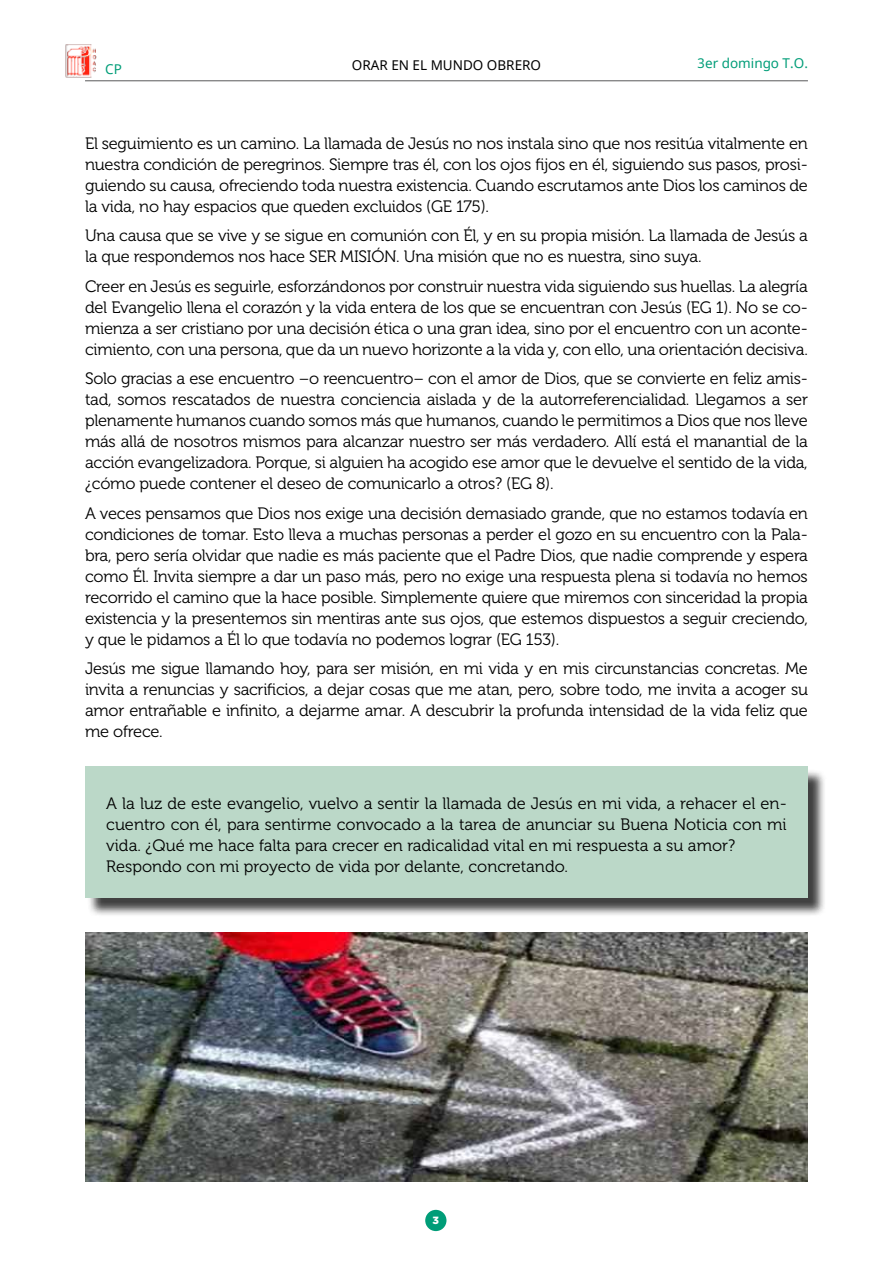
<style>
.page{position:relative;width:893px;height:1263px;background:#fff}
.page>*{position:absolute;margin:0;border:0;box-sizing:border-box;transform-origin:0 0}
.t1{font:16.5px/21px "Museo 300";letter-spacing:-.015em;color:#000;text-align:justify}
.t2{font:13.5px "Noto Sans";color:#000}
.t3{font:13.5px "Noto Sans";color:#009d78}
.t4{font:900 10.5px "Gotham HTF";color:#fff}
</style>
<div class="page">
<div style="left:425px;top:1210px;width:21px;height:21px;background:#009d78;border-radius:50%"></div>
<hr style="left:85px;top:80px;width:723px;height:1px;background:#58585a">
<img style="left:65px;top:44px;width:31px;height:37px">
<div style="left:87px;top:769px;width:740px;height:148px;background:#000;opacity:.75"></div>
<div style="left:85px;top:766px;width:723px;height:132px;background:#bbd8c8"></div>
<img style="left:85px;top:932px;width:723px;height:249px">
<p class="t3" style="left:105px;top:60px;width:18px">CP</p>
<p class="t2" style="left:352px;top:56px;width:191px">ORAR EN EL MUNDO OBRERO</p>
<p class="t3" style="left:698px;top:54px;width:112px">3er domingo T.O.</p>
<p class="t1" style="left:85px;top:133px;width:724px">El seguimiento es un camino. La llamada de Jesús no nos instala sino que nos resitúa vitalmente en nuestra condición de peregrinos. Siempre tras él, con los ojos fijos en él, siguiendo sus pasos, prosi&shy;guiendo su causa, ofreciendo toda nuestra existencia. Cuando escrutamos ante Dios los caminos de la vida, no hay espacios que queden excluidos (GE 175).</p>
<p class="t1" style="left:85px;top:225px;width:724px">Una causa que se vive y se sigue en comunión con Él, y en su propia misión. La llamada de Jesús a la que respondemos nos hace SER MISIÓN. Una misión que no es nuestra, sino suya.</p>
<p class="t1" style="left:85px;top:276px;width:724px">Creer en Jesús es seguirle, esforzándonos por construir nuestra vida siguiendo sus huellas. La alegría del Evangelio llena el corazón y la vida entera de los que se encuentran con Jesús (EG 1). No se co&shy;mienza a ser cristiano por una decisión ética o una gran idea, sino por el encuentro con un aconte&shy;cimiento, con una persona, que da un nuevo horizonte a la vida y, con ello, una orientación decisiva.</p>
<p class="t1" style="left:85px;top:368px;width:724px">Solo gracias a ese encuentro –o reencuentro– con el amor de Dios, que se convierte en feliz amis&shy;tad, somos rescatados de nuestra conciencia aislada y de la autorreferencialidad. Llegamos a ser plenamente humanos cuando somos más que humanos, cuando le permitimos a Dios que nos lleve más allá de nosotros mismos para alcanzar nuestro ser más verdadero. Allí está el manantial de la acción evangelizadora. Porque, si alguien ha acogido ese amor que le devuelve el sentido de la vida, ¿cómo puede contener el deseo de comunicarlo a otros? (EG 8).</p>
<p class="t1" style="left:85px;top:503px;width:724px">A veces pensamos que Dios nos exige una decisión demasiado grande, que no estamos todavía en condiciones de tomar. Esto lleva a muchas personas a perder el gozo en su encuentro con la Pala&shy;bra, pero sería olvidar que nadie es más paciente que el Padre Dios, que nadie comprende y espera como Él. Invita siempre a dar un paso más, pero no exige una respuesta plena si todavía no hemos recorrido el camino que la hace posible. Simplemente quiere que miremos con sinceridad la propia existencia y la presentemos sin mentiras ante sus ojos, que estemos dispuestos a seguir creciendo, y que le pidamos a Él lo que todavía no podemos lograr (EG 153).</p>
<p class="t1" style="left:85px;top:658px;width:724px">Jesús me sigue llamando hoy, para ser misión, en mi vida y en mis circunstancias concretas. Me invita a renuncias y sacrificios, a dejar cosas que me atan, pero, sobre todo, me invita a acoger su amor entrañable e infinito, a dejarme amar. A descubrir la profunda intensidad de la vida feliz que me ofrece.</p>
<p class="t1" style="left:106px;top:793px;width:682px;text-align:left">A la luz de este evangelio, vuelvo a sentir la llamada de Jesús en mi vida, a rehacer el en&shy;cuentro con él, para sentirme convocado a la tarea de anunciar su Buena Noticia con mi vida. ¿Qué me hace falta para crecer en radicalidad vital en mi respuesta a su amor?<br>Respondo con mi proyecto de vida por delante, concretando.</p>
<p class="t4" style="left:433px;top:1214px;width:8px">3</p>
</div>
